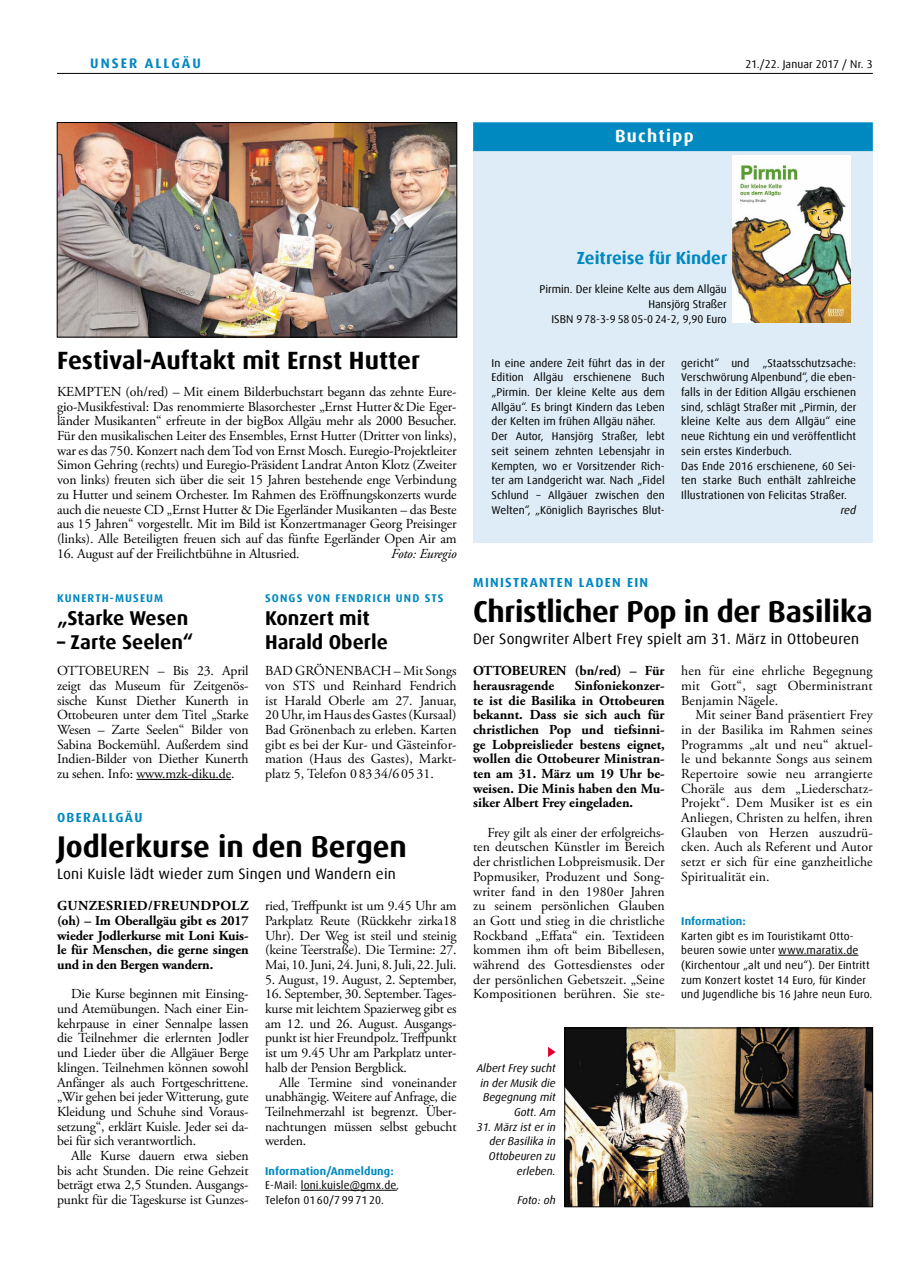
<style>
.page{position:relative;width:908px;height:1276px;background:#fff}
.page>*{position:absolute;margin:0;border:0;box-sizing:border-box;transform-origin:0 0}
.t1{font:700 30px "Dax Offc Pro";letter-spacing:-.005em;color:#000}
.t2{font:700 25px "Dax Offc Pro";color:#000}
.t3{font:700 20px/23.8px "Dax Offc Pro";color:#000}
.t4{font:700 17.5px "Dax Offc Pro";color:#0088c1}
.t5{font:700 17.5px "Dax Offc Pro";letter-spacing:.075em;color:#fff}
.t6{font:15px "Dax Offc Pro";letter-spacing:.01em;color:#000}
.t7{font:13.75px/14.6px "Adobe Garamond Pro";letter-spacing:-.01em;color:#000;text-align:justify}
.t8{font:700 13.75px/14.6px "Adobe Garamond Pro";color:#000;text-align:justify}
.t9{font:italic 13.75px "Adobe Garamond Pro";letter-spacing:-.01em;color:#000}
.t10{font:700 13.75px "Dax Offc Pro";letter-spacing:.15em;color:#0088c1}
.t11{font:700 13.12px "Dax Offc Pro";letter-spacing:.1em;color:#0088c1}
.t12{font:11.25px/14.8px "Dax Offc Pro";letter-spacing:.005em;color:#000}
.t13{font:italic 11.25px/14.8px "Dax Offc Pro";color:#000;text-align:right}
.t14{font:700 11.25px "Dax Offc Pro";letter-spacing:.1em;color:#0088c1}
.t15{font:700 11.25px "Dax Offc Pro";letter-spacing:.01em;color:#0088c1}
</style>
<div class="page">
<hr style="left:57px;top:73px;width:815px;height:1px;background:#000">
<hr style="left:301px;top:1190px;width:95px;height:1px;background:#000">
<img style="left:59px;top:124px;width:396px;height:211px">
<div style="left:57px;top:122px;width:400px;height:215px;border:1px solid #000"></div>
<hr style="left:136px;top:779px;width:95px;height:1px;background:#000">
<div style="left:473px;top:122px;width:399px;height:421px;background:#ddecf6"></div>
<div style="left:473px;top:122px;width:399px;height:29px;background:#0088c1"></div>
<img style="left:732px;top:155px;width:118px;height:167px">
<hr style="left:777px;top:955px;width:81px;height:1px;background:#000">
<img style="left:566px;top:1029px;width:304px;height:176px">
<div style="left:564px;top:1027px;width:308px;height:180px;border:1px solid #000"></div>
<svg style="left:548px;top:1047px;width:7px;height:10px"></svg>
<p class="t10" style="left:90px;top:54px;width:112px">UNSER ALLGÄU</p>
<p class="t12" style="left:745px;top:57px;width:129px">21./22. Januar 2017 / Nr. 3</p>
<p class="t5" style="left:614px;top:124px;width:80px">Buchtipp</p>
<h2 class="t2" style="left:57px;top:344px;width:364px">Festival-Auftakt mit Ernst Hutter</h2>
<p class="t7" style="left:57px;top:385px;width:401px">KEMPTEN (oh/red) – Mit einem Bilderbuchstart begann das zehnte Eure&shy;gio-Musikfestival: Das renommierte Blasorchester „Ernst Hutter&amp;Die Eger&shy;länder Musikanten“ erfreute in der bigBox Allgäu mehr als 2000 Besucher.<br>Für den musikalischen Leiter des Ensembles, Ernst Hutter (Dritter von links), war es das 750. Konzert nach dem Tod von Ernst Mosch. Euregio-Projektleiter Simon Gehring (rechts) und Euregio-Präsident Landrat Anton Klotz (Zweiter von links) freuten sich über die seit 15 Jahren bestehende enge Verbindung zu Hutter und seinem Orchester. Im Rahmen des Eröffnungskonzerts wurde auch die neueste CD „Ernst Hutter &amp; Die Egerländer Musikanten – das Beste aus 15 Jahren“ vorgestellt. Mit im Bild ist Konzertmanager Georg Preisinger (links). Alle Beteiligten freuen sich auf das fünfte Egerländer Open Air am</p>
<p class="t7" style="left:57px;top:546px;width:244px">16. August auf der Freilichtbühne in Altusried.</p>
<p class="t9" style="left:391px;top:545px;width:67px">Foto: Euregio</p>
<p class="t14" style="left:57px;top:590px;width:108px">KUNERTH-MUSEUM</p>
<h3 class="t3" style="left:57px;top:607px;width:133px">„Starke Wesen</h3>
<h3 class="t3" style="left:57px;top:630px;width:137px">– Zarte Seelen“</h3>
<p class="t7" style="left:57px;top:664px;width:193px">OTTOBEUREN – Bis 23. April zeigt das Museum für Zeitgenös&shy;sische Kunst Diether Kunerth in Ottobeuren unter dem Titel „Starke Wesen – Zarte Seelen“ Bilder von Sabina Bockemühl. Außerdem sind Indien-Bilder von Diether Kunerth zu sehen. Info: www.mzk-diku.de.</p>
<p class="t14" style="left:265px;top:590px;width:180px">SONGS VON FENDRICH UND STS</p>
<h3 class="t3" style="left:265px;top:607px;width:124px">Konzert mit<br>Harald Oberle</h3>
<p class="t7" style="left:265px;top:664px;width:193px">BAD GRÖNENBACH – Mit Songs von STS und Reinhard Fendrich ist Harald Oberle am 27. Januar, 20 Uhr, im Haus des Gastes (Kursaal)<br>Bad Grönenbach zu erleben. Karten gibt es bei der Kur- und Gästeinfor&shy;mation (Haus des Gastes), Markt&shy;platz 5, Telefon 0 8334/60531.</p>
<p class="t11" style="left:57px;top:809px;width:87px">OBERALLGÄU</p>
<h1 class="t1" style="left:57px;top:827px;width:351px">Jodlerkurse in den Bergen</h1>
<p class="t6" style="left:57px;top:864px;width:340px">Loni Kuisle lädt wieder zum Singen und Wandern ein</p>
<p class="t8" style="left:57px;top:899px;width:193px">GUNZESRIED/FREUNDPOLZ (oh) – Im Oberallgäu gibt es 2017 wieder Jodlerkurse mit Loni Kuis&shy;le für Menschen, die gerne singen und in den Bergen wandern.</p>
<p class="t7" style="left:57px;top:987px;width:193px;text-indent:14px">Die Kurse beginnen mit Einsing&shy;und Atemübungen. Nach einer Ein&shy;kehrpause in einer Sennalpe lassen die Teilnehmer die erlernten Jodler und Lieder über die Allgäuer Berge klingen. Teilnehmen können sowohl Anfänger als auch Fortgeschrittene. „Wir gehen bei jeder Witterung, gute Kleidung und Schuhe sind Voraus&shy;setzung“, erklärt Kuisle. Jeder sei da&shy;bei für sich verantwortlich.</p>
<p class="t7" style="left:57px;top:1148px;width:193px;text-indent:14px">Alle Kurse dauern etwa sieben bis acht Stunden. Die reine Gehzeit beträgt etwa 2,5 Stunden. Ausgangs&shy;punkt für die Tageskurse ist Gunzes-</p>
<p class="t7" style="left:265px;top:899px;width:193px">ried, Treffpunkt ist um 9.45 Uhr am Parkplatz Reute (Rückkehr zirka18<br>Uhr). Der Weg ist steil und steinig (keine Teerstraße). Die Termine: 27.<br>Mai, 10. Juni, 24. Juni, 8. Juli, 22. Juli.</p>
<p class="t7" style="left:265px;top:972px;width:193px">5. August, 19. August, 2. September,</p>
<p class="t7" style="left:265px;top:987px;width:193px">16. September, 30. September. Tages&shy;kurse mit leichtem Spazierweg gibt es am 12. und 26. August. Ausgangs&shy;punkt ist hier Freundpolz. Treffpunkt ist um 9.45 Uhr am Parkplatz unter&shy;halb der Pension Bergblick.</p>
<p class="t7" style="left:265px;top:1075px;width:193px;text-indent:14px">Alle Termine sind voneinander unabhängig. Weitere auf Anfrage, die Teilnehmerzahl ist begrenzt. Über&shy;nachtungen müssen selbst gebucht werden.</p>
<p class="t15" style="left:265px;top:1163px;width:130px">Information/Anmeldung:</p>
<p class="t12" style="left:265px;top:1178px;width:135px">E-Mail: loni.kuisle@gmx.de,<br>Telefon 01 60/7 99 71 20.</p>
<p class="t4" style="left:576px;top:246px;width:152px">Zeitreise für Kinder</p>
<p class="t12" style="left:539px;top:282px;width:189px;text-align:right">Pirmin. Der kleine Kelte aus dem Allgäu<br>Hansjörg Straßer<br>ISBN 9 78-3-9 58 05-0 24-2, 9,90 Euro</p>
<p class="t12" style="left:491px;top:355px;width:175px">In eine andere Zeit führt das in der Edition Allgäu erschienene Buch „Pirmin. Der kleine Kelte aus dem Allgäu“. Es bringt Kindern das Leben der Kelten im frühen Allgäu näher.<br>Der Autor, Hansjörg Straßer, lebt seit seinem zehnten Lebensjahr in Kempten, wo er Vorsitzender Rich&shy;ter am Landgericht war. Nach „Fidel Schlund – Allgäuer zwischen den Welten“, „Königlich Bayrisches Blut-</p>
<p class="t12" style="left:681px;top:355px;width:176px">gericht“ und „Staatsschutzsache:<br>Verschwörung Alpenbund“, die eben&shy;falls in der Edition Allgäu erschienen sind, schlägt Straßer mit „Pirmin, der kleine Kelte aus dem Allgäu“ eine neue Richtung ein und veröffentlicht sein erstes Kinderbuch.<br>Das Ende 2016 erschienene, 60 Sei&shy;ten starke Buch enthält zahlreiche Illustrationen von Felicitas Straßer.</p>
<p class="t13" style="left:840px;top:502px;width:17px">red</p>
<p class="t11" style="left:473px;top:574px;width:176px">MINISTRANTEN LADEN EIN</p>
<h1 class="t1" style="left:473px;top:592px;width:401px">Christlicher Pop in der Basilika</h1>
<p class="t6" style="left:473px;top:629px;width:387px">Der Songwriter Albert Frey spielt am 31. März in Ottobeuren</p>
<p class="t8" style="left:473px;top:664px;width:193px">OTTOBEUREN (bn/red) – Für herausragende</p>
<p class="t8" style="left:473px;top:678px;width:193px;text-indent:101px">Sinfoniekonzer&shy;te ist die Basilika in Ottobeuren bekannt. Dass sie sich auch für christlichen Pop und tiefsinni&shy;ge Lobpreislieder bestens eignet, wollen die Ottobeurer Ministran&shy;ten am 31. März um 19 Uhr be&shy;weisen. Die Minis haben den Mu&shy;siker Albert Frey eingeladen.</p>
<p class="t7" style="left:473px;top:825px;width:193px;text-indent:14px">Frey gilt als einer der erfolgreichs&shy;ten deutschen Künstler im Bereich der christlichen Lobpreismusik. Der Popmusiker, Produzent und Song&shy;writer fand in den 1980er Jahren zu seinem persönlichen Glauben an Gott und stieg in die christliche Rockband „Effata“ ein. Textideen kommen ihm oft beim Bibellesen, während des Gottesdienstes oder der persönlichen Gebetszeit. „Seine Kompositionen berühren. Sie ste-</p>
<p class="t7" style="left:681px;top:664px;width:193px">hen für eine ehrliche Begegnung mit Gott“, sagt Oberministrant Benjamin Nägele.</p>
<p class="t7" style="left:681px;top:708px;width:193px;text-indent:14px">Mit seiner Band präsentiert Frey in der Basilika im Rahmen seines Programms „alt und neu“ aktuel&shy;le und bekannte Songs aus seinem Repertoire sowie neu arrangierte Choräle aus dem „Liederschatz-Projekt“. Dem Musiker ist es ein Anliegen, Christen zu helfen, ihren Glauben von Herzen auszudrü&shy;cken. Auch als Referent und Autor setzt er sich für eine ganzheitliche Spiritualität ein.</p>
<p class="t15" style="left:681px;top:913px;width:66px">Information:</p>
<p class="t12" style="left:681px;top:928px;width:192px">Karten gibt es im Touristikamt Otto&shy;beuren sowie unter www.maratix.de (Kirchentour „alt und neu“). Der Eintritt zum Konzert kostet 14 Euro, für Kinder und Jugendliche bis 16 Jahre neun Euro.</p>
<p class="t13" style="left:476px;top:1060px;width:80px">Albert Frey sucht in der Musik die<br>Begegnung mit<br>Gott. Am</p>
<p class="t13" style="left:476px;top:1119px;width:80px">31. März ist er in der Basilika in<br>Ottobeuren zu erleben.</p>
<p class="t13" style="left:517px;top:1193px;width:40px">Foto: oh</p>
</div>
